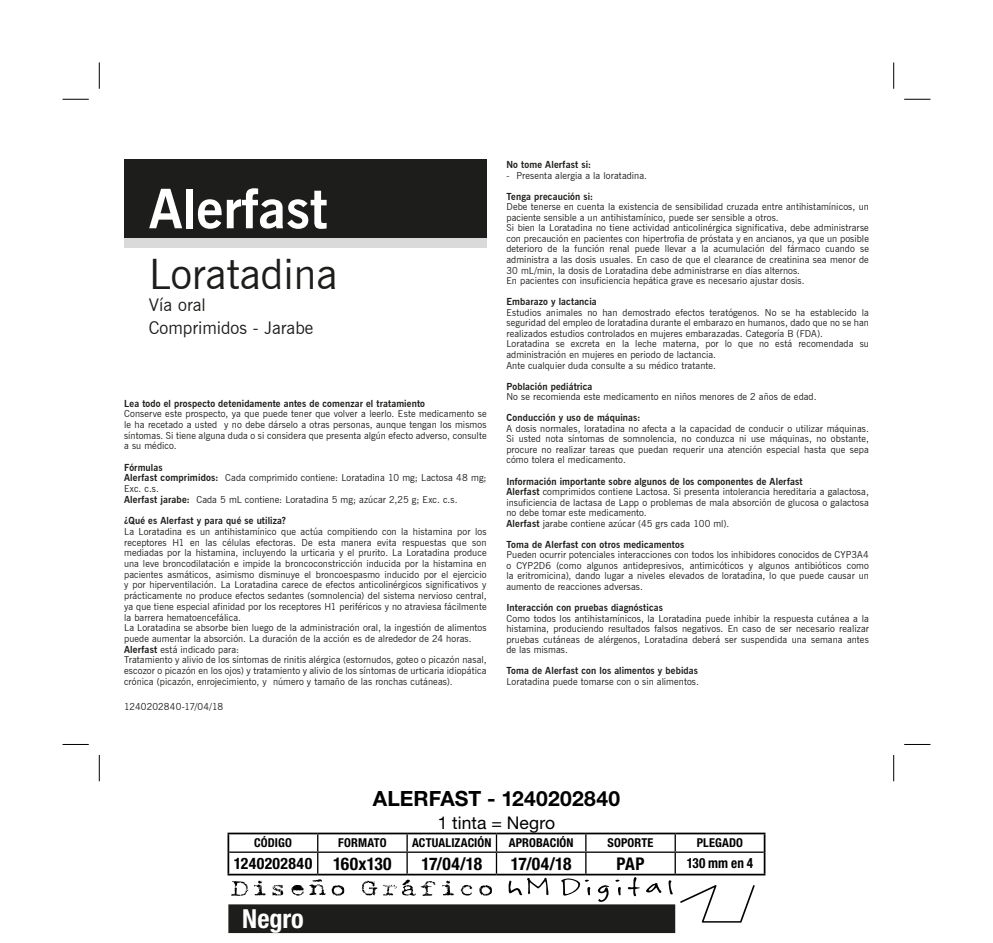
<style>
.page{position:relative;width:993px;height:943px;background:#fff}
.page>*{position:absolute;margin:0;border:0;box-sizing:border-box;transform-origin:0 0}
.Nombre_del_Producto{font:700 54.25px "News Gothic BT";color:#fff}
.Principio_Activo{font:42px "News Gothic BT";color:#1d1d1b}
.t1{font:700 condensed 26.25px "Helvetica Neue LT Std";color:#fff}
.t2{font:700 21px "Helvetica Neue LT Std";letter-spacing:.01em;color:#000}
.Vía_de_administració{font:17.5px "News Gothic BT";color:#1d1d1b}
.t3{font:700 condensed 17.5px "Helvetica Neue LT Std";letter-spacing:-.005em;color:#000}
.t4{font:17.5px "Helvetica Neue LT Std";letter-spacing:.005em;color:#000}
.t5{font:700 condensed 17.5px "Helvetica Neue LT Std";letter-spacing:.015em;color:#000}
.t6{font:700 condensed 15.75px "Helvetica Neue LT Std";letter-spacing:.025em;color:#000}
.t7{font:700 condensed 14px "Helvetica Neue LT Std";letter-spacing:.005em;color:#000;scale:.94 1}
.t8{font:700 condensed 12.25px "Helvetica Neue LT Std";letter-spacing:.01em;color:#000}
.Cuerpo_de_Texto{font:9.62px/10.5px "News Gothic BT";letter-spacing:.01em;color:#1d1d1b;text-align:justify}
.Subtítulos{font:700 9.62px "News Gothic BT";letter-spacing:.015em;color:#1d1d1b}
.s1{font-weight:700}
</style>
<div class="page">
<div style="left:124px;top:159px;width:362px;height:79px;background:#1d1d1b"></div>
<div style="left:124px;top:238px;width:362px;height:10px;background:#dadada"></div>
<hr style="left:675px;top:851px;width:88px;height:1px;background:#000">
<hr style="left:227px;top:832px;width:90px;height:2px;background:#000">
<hr style="left:317px;top:832px;width:90px;height:2px;background:#000">
<hr style="left:407px;top:832px;width:89px;height:2px;background:#000">
<hr style="left:496px;top:832px;width:89px;height:2px;background:#000">
<hr style="left:585px;top:832px;width:90px;height:2px;background:#000">
<hr style="left:675px;top:832px;width:90px;height:2px;background:#000">
<svg style="left:763px;top:834px;width:2px;height:18px"></svg>
<hr style="left:763px;top:852px;width:2px;height:21px;background:#000">
<hr style="left:675px;top:873px;width:90px;height:2px;background:#000">
<svg style="left:227px;top:834px;width:527px;height:99px"></svg>
<svg style="left:62px;top:99px;width:27px;height:1px"></svg>
<svg style="left:904px;top:99px;width:26px;height:1px"></svg>
<svg style="left:62px;top:744px;width:27px;height:1px"></svg>
<svg style="left:904px;top:744px;width:26px;height:1px"></svg>
<svg style="left:99px;top:62px;width:1px;height:27px"></svg>
<svg style="left:99px;top:755px;width:1px;height:26px"></svg>
<svg style="left:893px;top:62px;width:1px;height:27px"></svg>
<svg style="left:893px;top:755px;width:1px;height:26px"></svg>
<p class="Nombre_del_Producto" style="left:149px;top:176px;width:180px">Alerfast</p>
<p class="Principio_Activo" style="left:149px;top:248px;width:190px">Loratadina</p>
<p class="Vía_de_administració" style="left:149px;top:294px;width:58px">Vía oral</p>
<p class="Vía_de_administració" style="left:149px;top:317px;width:166px">Comprimidos - Jarabe</p>
<p class="Subtítulos" style="left:124px;top:397px;width:302px">Lea todo el prospecto detenidamente antes de comenzar el tratamiento</p>
<p class="Cuerpo_de_Texto" style="left:124px;top:408px;width:364px">Conserve este prospecto, ya que puede tener que volver a leerlo. Este medicamento se le ha recetado a usted y no debe dárselo a otras personas, aunque tengan los mismos síntomas. Si tiene alguna duda o si considera que presenta algún efecto adverso, consulte a su médico.</p>
<p class="Subtítulos" style="left:124px;top:461px;width:40px">Fórmulas</p>
<p class="Cuerpo_de_Texto" style="left:124px;top:472px;width:364px"><span class="s1">Alerfast comprimidos:</span> Cada comprimido contiene: Loratadina 10 mg; Lactosa 48 mg;<br>Exc. c.s.</p>
<p class="Cuerpo_de_Texto" style="left:124px;top:494px;width:335px"><span class="s1">Alerfast jarabe:</span> Cada 5 mL contiene: Loratadina 5 mg; azúcar 2,25 g; Exc. c.s.</p>
<p class="Subtítulos" style="left:124px;top:515px;width:163px">¿Qué es Alerfast y para qué se utiliza?</p>
<p class="Cuerpo_de_Texto" style="left:124px;top:526px;width:364px">La Loratadina es un antihistamínico que actúa compitiendo con la histamina por los receptores H1 en las células efectoras. De esta manera evita respuestas que son mediadas por la histamina, incluyendo la urticaria y el prurito. La Loratadina produce una leve broncodilatación e impide la broncoconstricción inducida por la histamina en pacientes asmáticos, asimismo disminuye el broncoespasmo inducido por el ejercicio y por hiperventilación. La Loratadina carece de efectos anticolinérgicos significativos y prácticamente no produce efectos sedantes (somnolencia) del sistema nervioso central, ya que tiene especial afinidad por los receptores H1 periféricos y no atraviesa fácilmente la barrera hematoencefálica.</p>
<p class="Cuerpo_de_Texto" style="left:124px;top:622px;width:364px">La Loratadina se absorbe bien luego de la administración oral, la ingestión de alimentos puede aumentar la absorción. La duración de la acción es de alrededor de 24 horas.</p>
<p class="Cuerpo_de_Texto" style="left:124px;top:644px;width:116px"><span class="s1">Alerfast</span> está indicado para:</p>
<p class="Cuerpo_de_Texto" style="left:124px;top:654px;width:364px">Tratamiento y alivio de los síntomas de rinitis alérgica (estornudos, goteo o picazón nasal, escozor o picazón en los ojos) y tratamiento y alivio de los síntomas de urticaria idiopática crónica (picazón, enrojecimiento, y número y tamaño de las ronchas cutáneas).</p>
<p class="Cuerpo_de_Texto" style="left:124px;top:701px;width:100px">1240202840-17/04/18</p>
<p class="Subtítulos" style="left:506px;top:159px;width:86px">No tome Alerfast si:</p>
<p class="Cuerpo_de_Texto" style="left:506px;top:170px;width:142px">- Presenta alergia a la loratadina.</p>
<p class="Subtítulos" style="left:506px;top:190px;width:88px">Tenga precaución si:</p>
<p class="Cuerpo_de_Texto" style="left:506px;top:201px;width:364px">Debe tenerse en cuenta la existencia de sensibilidad cruzada entre antihistamínicos, un paciente sensible a un antihistamínico, puede ser sensible a otros.</p>
<p class="Cuerpo_de_Texto" style="left:506px;top:223px;width:364px">Si bien la Loratadina no tiene actividad anticolinérgica significativa, debe administrarse con precaución en pacientes con hipertrofia de próstata y en ancianos, ya que un posible deterioro de la función renal puede llevar a la acumulación del fármaco cuando se administra a las dosis usuales. En caso de que el clearance de creatinina sea menor de 30 mL/min, la dosis de Loratadina debe administrarse en días alternos.</p>
<p class="Cuerpo_de_Texto" style="left:506px;top:275px;width:299px">En pacientes con insuficiencia hepática grave es necesario ajustar dosis.</p>
<p class="Subtítulos" style="left:506px;top:296px;width:92px">Embarazo y lactancia</p>
<p class="Cuerpo_de_Texto" style="left:506px;top:307px;width:364px">Estudios animales no han demostrado efectos teratógenos. No se ha establecido la seguridad del empleo de loratadina durante el embarazo en humanos, dado que no se han realizados estudios controlados en mujeres embarazadas. Categoría B (FDA).</p>
<p class="Cuerpo_de_Texto" style="left:506px;top:339px;width:364px">Loratadina se excreta en la leche materna, por lo que no está recomendada su administración en mujeres en periodo de lactancia.</p>
<p class="Cuerpo_de_Texto" style="left:506px;top:360px;width:211px">Ante cualquier duda consulte a su médico tratante.</p>
<p class="Subtítulos" style="left:506px;top:380px;width:87px">Población pediátrica</p>
<p class="Cuerpo_de_Texto" style="left:506px;top:391px;width:311px">No se recomienda este medicamento en niños menores de 2 años de edad.</p>
<p class="Subtítulos" style="left:506px;top:412px;width:135px">Conducción y uso de máquinas:</p>
<p class="Cuerpo_de_Texto" style="left:506px;top:423px;width:364px">A dosis normales, loratadina no afecta a la capacidad de conducir o utilizar máquinas.<br>Si usted nota síntomas de somnolencia, no conduzca ni use máquinas, no obstante, procure no realizar tareas que puedan requerir una atención especial hasta que sepa cómo tolera el medicamento.</p>
<p class="Subtítulos" style="left:506px;top:475px;width:298px">Información importante sobre algunos de los componentes de Alerfast</p>
<p class="Cuerpo_de_Texto" style="left:506px;top:486px;width:364px"><span class="s1">Alerfast</span> comprimidos contiene Lactosa. Si presenta intolerancia hereditaria a galactosa, insuficiencia de lactasa de Lapp o problemas de mala absorción de glucosa o galactosa no debe tomar este medicamento.</p>
<p class="Cuerpo_de_Texto" style="left:506px;top:518px;width:224px"><span class="s1">Alerfast</span> jarabe contiene azúcar (45 grs cada 100 ml).</p>
<p class="Subtítulos" style="left:506px;top:538px;width:179px">Toma de Alerfast con otros medicamentos</p>
<p class="Cuerpo_de_Texto" style="left:506px;top:549px;width:364px">Pueden ocurrir potenciales interacciones con todos los inhibidores conocidos de CYP3A4 o CYP2D6 (como algunos antidepresivos, antimicóticos y algunos antibióticos como la eritromicina), dando lugar a niveles elevados de loratadina, lo que puede causar un aumento de reacciones adversas.</p>
<p class="Subtítulos" style="left:506px;top:601px;width:158px">Interacción con pruebas diagnósticas</p>
<p class="Cuerpo_de_Texto" style="left:506px;top:613px;width:364px">Como todos los antihistamínicos, la Loratadina puede inhibir la respuesta cutánea a la histamina, produciendo resultados falsos negativos. En caso de ser necesario realizar pruebas cutáneas de alérgenos, Loratadina deberá ser suspendida una semana antes de las mismas.</p>
<p class="Subtítulos" style="left:506px;top:665px;width:193px">Toma de Alerfast con los alimentos y bebidas</p>
<p class="Cuerpo_de_Texto" style="left:506px;top:676px;width:194px">Loratadina puede tomarse con o sin alimentos.</p>
<p class="t2" style="left:373px;top:785px;width:248px">ALERFAST - 1240202840</p>
<p class="t4" style="left:437px;top:811px;width:119px">1 tinta = Negro</p>
<p class="t8" style="left:254px;top:835px;width:39px">CÓDIGO</p>
<p class="t8" style="left:338px;top:835px;width:50px">FORMATO</p>
<p class="t8" style="left:412px;top:835px;width:81px">ACTUALIZACIÓN</p>
<p class="t8" style="left:508px;top:835px;width:66px">APROBACIÓN</p>
<p class="t8" style="left:607px;top:835px;width:47px">SOPORTE</p>
<p class="t8" style="left:696px;top:835px;width:48px">PLEGADO</p>
<p class="t6" style="left:234px;top:853px;width:80px">1240202840</p>
<p class="t5" style="left:333px;top:852px;width:60px">160x130</p>
<p class="t3" style="left:421px;top:852px;width:62px">17/04/18</p>
<p class="t3" style="left:510px;top:852px;width:62px">17/04/18</p>
<p class="t3" style="left:616px;top:852px;width:29px">PAP</p>
<p class="t7" style="left:686px;top:855px;width:72px">130 mm en 4</p>
<p class="t1" style="left:242px;top:902px;width:63px">Negro</p>
</div>
